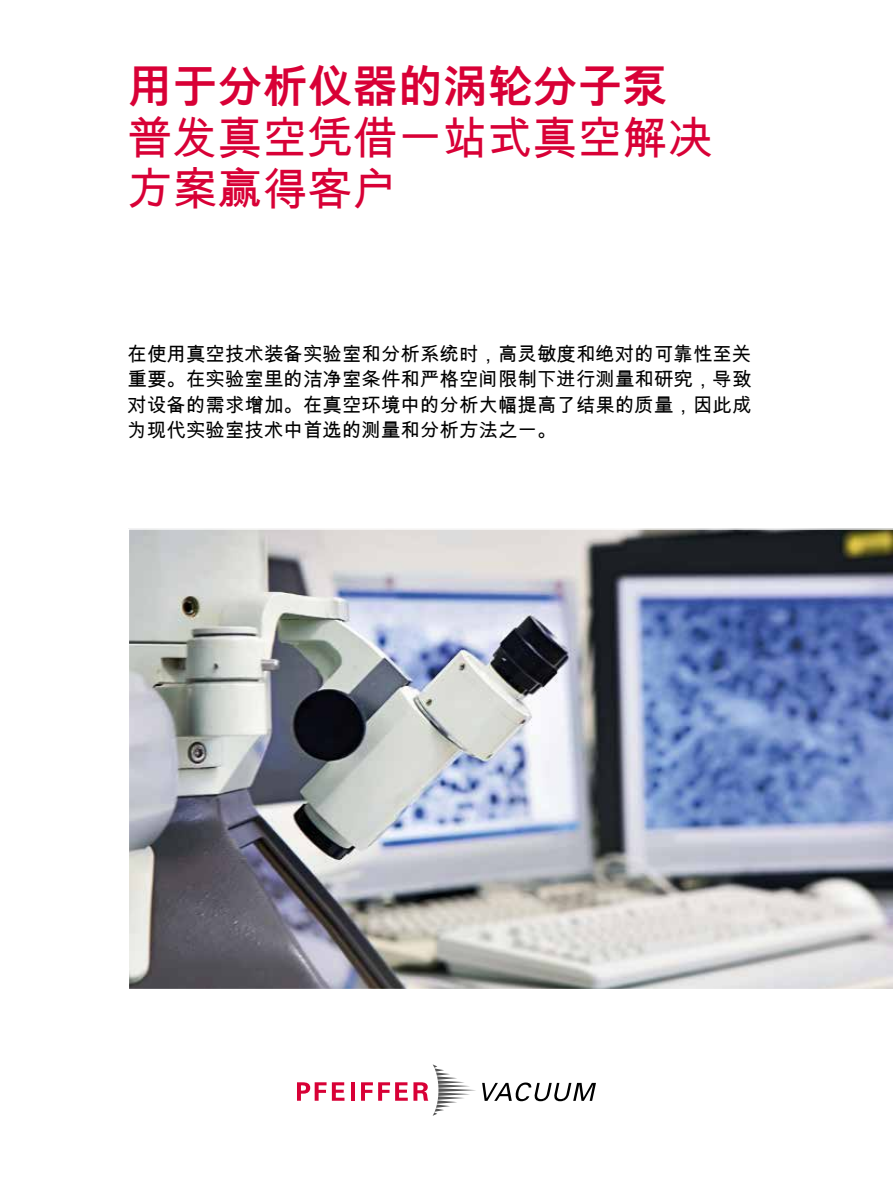
<style>
.page{position:relative;width:893px;height:1191px;background:#fff}
.page>*{position:absolute;margin:0;border:0;box-sizing:border-box;transform-origin:0 0}
.t1{font:45px/51px "Arial Unicode MS";color:#d80036}
.t2{font:700 45px "Arial Unicode MS";color:#d80036}
.t3{font:19.5px/25.5px "Arial Unicode MS";color:#000;text-align:justify}
</style>
<div class="page">
<svg style="left:482px;top:1082px;width:114px;height:19px"></svg>
<svg style="left:297px;top:1082px;width:47px;height:18px"></svg>
<hr style="left:351px;top:1082px;width:4px;height:18px;background:#d80036">
<svg style="left:361px;top:1064px;width:115px;height:51px"></svg>
<img style="left:128px;top:528px;width:765px;height:461px">
<h1 class="t2" style="left:128px;top:54px;width:541px">用于分析仪器的涡轮分子泵</h1>
<h1 class="t1" style="left:128px;top:112px;width:586px">普发真空凭借一站式真空解决方案赢得客户</h1>
<p class="t3" style="left:128px;top:340px;width:625px">在使用真空技术装备实验室和分析系统时，高灵敏度和绝对的可靠性至关重要。在实验室里的洁净室条件和严格空间限制下进行测量和研究，导致对设备的需求增加。在真空环境中的分析大幅提高了结果的质量，因此成为现代实验室技术中首选的测量和分析方法之一。</p>
</div>
